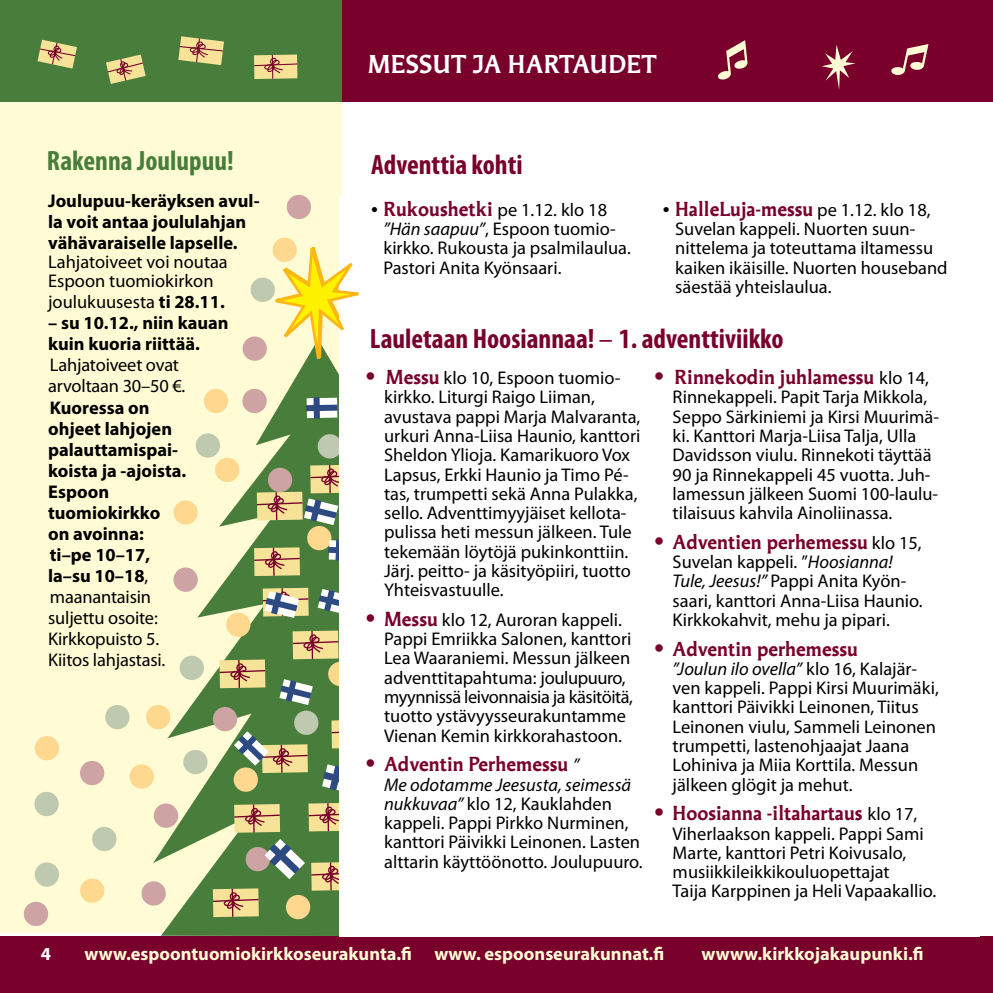
<style>
.page{position:relative;width:993px;height:993px;background:#fff}
.page>*{position:absolute;margin:0;border:0;box-sizing:border-box;transform-origin:0 0}
.t1{font:700 condensed 28px "Myriad Pro";color:#79002b}
.t2{font:700 condensed 28px "Myriad Pro";color:#497d3b}
.t3{font:700 24.5px "Martti";letter-spacing:.015em;color:#fff}
.t4{font:700 19.25px "Martti";color:#79002b}
.t5{font:18.38px/19.2px "Myriad Pro";color:#000}
.t6{font:700 18.38px/21px "Myriad Pro";color:#000}
.t7{font:700 18.38px "Myriad Pro";color:#fffcd5}
.t8{font:700 18.38px "Myriad Pro";color:#fff}
.s1{font-weight:700}
.s2{font-weight:400}
.s3{font-size:24.5px}
.s4{font-family:"Martti";font-weight:700;font-size:19.25px;color:#79002b}
.s5{font-style:italic}
.s6{font-family:"Myriad Pro";font-weight:400;font-size:24.5px;color:#000}
.s7{font-family:"Myriad Pro";font-weight:400;font-size:18.38px;color:#000}
.s8{font-weight:400;font-stretch:normal}
.s9{font-family:"Arial";font-weight:900;font-size:22.75px;color:#79002b}
.s10{font-family:"Arial";font-weight:900;font-size:22.75px}
.s11{font-family:"Myriad Pro";font-weight:400;font-style:italic;font-size:18.38px;color:#000}
</style>
<div class="page">
<div style="left:0;top:935px;width:992px;height:57px;background:#79002b"></div>
<div style="left:0;top:0;width:992px;height:102px;background:#79002b"></div>
<div style="left:0;top:101px;width:341px;height:832px;background:#fffcd5"></div>
<div style="left:0;top:0;width:341px;height:102px;background:#497d3b"></div>
<div style="left:35px;top:735px;width:24px;height:25px;background:#ffd88f;border-radius:50%"></div>
<svg style="left:161px;top:441px;width:178px;height:494px"></svg>
<div style="left:173px;top:567px;width:25px;height:24px;background:#cda3a3;border-radius:50%"></div>
<div style="left:35px;top:862px;width:24px;height:24px;background:#bec9b0;border-radius:50%"></div>
<div style="left:215px;top:457px;width:24px;height:25px;background:#ffd88f;border-radius:50%"></div>
<div style="left:317px;top:434px;width:25px;height:24px;background:#bec9b0;border-radius:50%"></div>
<div style="left:173px;top:500px;width:25px;height:24px;background:#ffd88f;border-radius:50%"></div>
<div style="left:286px;top:195px;width:25px;height:24px;background:#cda3a3;border-radius:50%"></div>
<div style="left:195px;top:433px;width:25px;height:24px;background:#bec9b0;border-radius:50%"></div>
<svg style="left:23px;top:901px;width:26px;height:25px"></svg>
<svg style="left:34px;top:792px;width:25px;height:24px"></svg>
<svg style="left:203px;top:388px;width:25px;height:25px"></svg>
<svg style="left:253px;top:464px;width:86px;height:112px;background:#9aa16f"></svg>
<svg style="left:37px;top:39px;width:40px;height:30px"></svg>
<svg style="left:106px;top:55px;width:40px;height:29px"></svg>
<svg style="left:178px;top:36px;width:46px;height:29px"></svg>
<svg style="left:254px;top:55px;width:44px;height:24px"></svg>
<svg style="left:80px;top:583px;width:259px;height:351px"></svg>
<div style="left:339px;top:196px;width:639px;height:739px;background:#fff"></div>
<svg style="left:822px;top:45px;width:33px;height:45px"></svg>
<svg style="left:241px;top:237px;width:118px;height:209px"></svg>
<h1 class="t2" style="left:47px;top:144px;width:188px">Rakenna Joulupuu!</h1>
<p class="t6" style="left:48px;top:189px;width:213px">Joulupuu-keräyksen avul&shy;la voit antaa joululahjan vähävaraiselle lapselle.</p>
<p class="t5" style="left:48px;top:252px;width:181px">Lahjatoiveet voi noutaa<br>Espoon tuomiokirkon</p>
<p class="t5" style="left:48px;top:293px;width:178px">joulukuusesta <span class="s1">ti 28.11.</span></p>
<p class="t6" style="left:48px;top:312px;width:182px">– su 10.12., niin kauan kuin kuoria riittää.</p>
<p class="t5" style="left:48px;top:355px;width:139px;line-height:21px">Lahjatoiveet ovat arvoltaan 30–50 €.</p>
<p class="t6" style="left:48px;top:396px;width:140px">Kuoressa on ohjeet lahjojen palauttamispai&shy;koista ja -ajoista.<br>Espoon tuomiokirkko<br>on avoinna: ti–pe 10–17, la–su 10–18<span class="s2">, maanantaisin suljettu osoite:<br>Kirkkopuisto 5.<br>Kiitos lahjastasi.</span></p>
<h2 class="t3" style="left:368px;top:48px;width:290px">MESSUT JA HARTAUDET</h2>
<h1 class="t1" style="left:371px;top:147px;width:153px">Adventtia kohti</h1>
<p class="t5" style="left:383px;top:200px;width:249px;text-indent:-12px"><span class="s3">•</span> <span class="s4">Rukoushetki</span> pe 1.12. klo 18 <span class="s5">”Hän saapuu”</span>, Espoon tuomio&shy;kirkko. Rukousta ja psalmilaulua.<br>Pastori Anita Kyönsaari.</p>
<p class="t4" style="left:662px;top:196px;width:269px"><span class="s6">•</span> HalleLuja-messu <span class="s7">pe 1.12. klo 18,</span></p>
<p class="t5" style="left:675px;top:219px;width:274px">Suvelan kappeli. Nuorten suun&shy;nittelema ja toteuttama iltamessu kaiken ikäisille. Nuorten houseband säestää yhteislaulua.</p>
<h1 class="t1" style="left:370px;top:321px;width:415px">Lauletaan Hoosiannaa! <span class="s8">–</span> 1. adventtiviikko</h1>
<p class="t5" style="left:384px;top:368px;width:258px;text-indent:-19px"><span class="s9">•</span> <span class="s4">Messu</span> klo 10, Espoon tuomio&shy;kirkko. Liturgi Raigo Liiman, avustava pappi Marja Malvaranta, urkuri Anna-Liisa Haunio, kanttori<br>Sheldon Ylioja. Kamarikuoro Vox<br>Lapsus, Erkki Haunio ja Timo Pé&shy;tas, trumpetti sekä Anna Pulakka, sello. Adventtimyyjäiset kellota&shy;pulissa heti messun jälkeen. Tule tekemään löytöjä pukinkonttiin.<br>Järj. peitto- ja käsityöpiiri, tuotto<br>Yhteisvastuulle.</p>
<p class="t5" style="left:384px;top:610px;width:250px;text-indent:-19px"><span class="s9">•</span> <span class="s4">Messu</span> klo 12, Auroran kappeli.<br>Pappi Emriikka Salonen, kanttori Lea Waaraniemi. Messun jälkeen adventtitapahtuma: joulupuuro, myynnissä leivonnaisia ja käsitöitä, tuotto ystävyysseurakuntamme Vienan Kemin kirkkorahastoon.</p>
<p class="t4" style="left:365px;top:751px;width:216px"><span class="s10">•</span> Adventin Perhemessu <span class="s11">”</span></p>
<p class="t5" style="left:384px;top:774px;width:260px"><span class="s5">Me odotamme Jeesusta, seimessä nukkuvaa”</span> klo 12, Kauklahden kappeli. Pappi Pirkko Nurminen, kanttori Päivikki Leinonen. Lasten alttarin käyttöönotto. Joulupuuro.</p>
<p class="t4" style="left:653px;top:364px;width:277px"><span class="s10">•</span> Rinnekodin juhlamessu <span class="s7">klo 14,</span></p>
<p class="t5" style="left:672px;top:388px;width:268px">Rinnekappeli. Papit Tarja Mikkola, Seppo Särkiniemi ja Kirsi Muurimä&shy;ki. Kanttori Marja-Liisa Talja, Ulla Davidsson viulu. Rinnekoti täyttää 90 ja Rinnekappeli 45 vuotta. Juh&shy;lamessun jälkeen Suomi 100-laulu&shy;tilaisuus kahvila Ainoliinassa.</p>
<p class="t4" style="left:653px;top:528px;width:270px"><span class="s10">•</span> Adventien perhemessu <span class="s7">klo 15,</span></p>
<p class="t5" style="left:672px;top:552px;width:251px">Suvelan kappeli. ”<span class="s5">Hoosianna!<br>Tule, Jeesus!”</span> Pappi Anita Kyön&shy;saari, kanttori Anna-Liisa Haunio.<br>Kirkkokahvit, mehu ja pipari.</p>
<p class="t4" style="left:653px;top:635px;width:206px"><span class="s10">•</span> Adventin perhemessu</p>
<p class="t5" style="left:672px;top:659px;width:268px"><span class="s5">”Joulun ilo ovella”</span> klo 16, Kalajär&shy;ven kappeli. Pappi Kirsi Muurimäki, kanttori Päivikki Leinonen, Tiitus Leinonen viulu, Sammeli Leinonen trumpetti, lastenohjaajat Jaana Lohiniva ja Miia Korttila. Messun jälkeen glögit ja mehut.</p>
<p class="t4" style="left:653px;top:800px;width:265px"><span class="s10">•</span> Hoosianna -iltahartaus <span class="s7">klo 17,</span></p>
<p class="t5" style="left:672px;top:823px;width:265px">Viherlaakson kappeli. Pappi Sami Marte, kanttori Petri Koivusalo, musiikkileikkikouluopettajat<br>Taija Karppinen ja Heli Vapaakallio.</p>
<p class="t8" style="left:41px;top:941px;width:12px">4</p>
<p class="t7" style="left:84px;top:941px;width:581px">www.espoontuomiokirkkoseurakunta.fi www. espoonseurakunnat.fi</p>
<p class="t7" style="left:701px;top:941px;width:224px">wwww.kirkkojakaupunki.fi</p>
</div>
